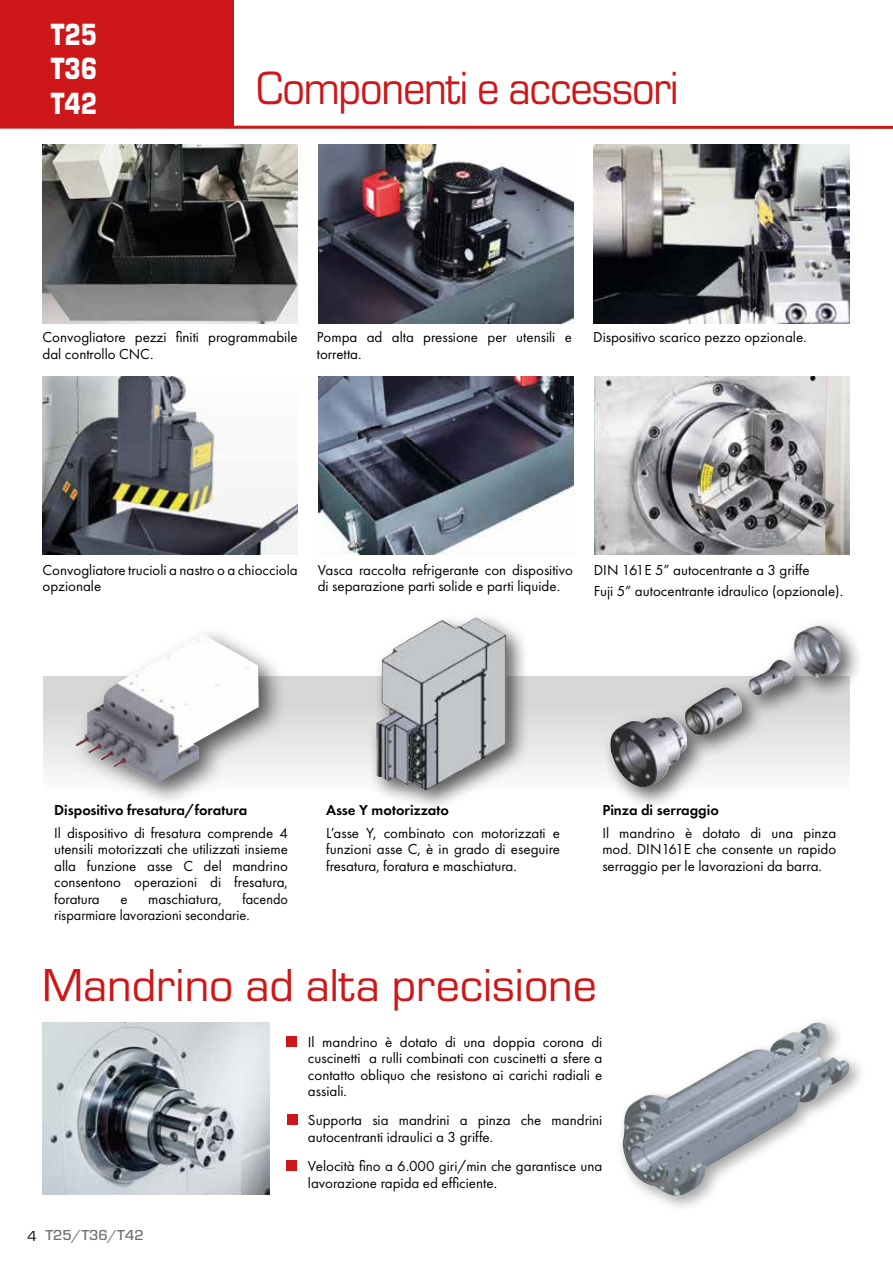
<style>
.page{position:relative;width:893px;height:1263px;background:#fff}
.page>*{position:absolute;margin:0;border:0;box-sizing:border-box;transform-origin:0 0}
.t1{font:48.3px "Eurostile";letter-spacing:-.025em;color:#cd1719;scale:.92 1}
.t2{font:48px "Eurostile";color:#cd1719}
.t3{font:900 31.8px/34.5px "Eurostile";color:#fff;text-align:justify;scale:.8 1}
.t4{font:15px/16.5px "Futura PT";color:#000}
.t5{font:600 15px "Futura PT";color:#000}
.t6{font:15px/16.5px "Futura PT";color:#000;scale:.95 1}
.t7{font:500 15px "Eurostile";color:#706f6f}
.s1{font-weight:400;color:#000}
</style>
<div class="page">
<div style="left:0;top:0;width:234px;height:128px;background:#cd1719"></div>
<hr style="left:0;top:126px;width:893px;height:3px;background:#cd1719">
<img style="left:42px;top:145px;width:255px;height:178px">
<img style="left:42px;top:376px;width:255px;height:179px">
<img style="left:42px;top:1022px;width:227px;height:172px">
<img style="left:318px;top:145px;width:255px;height:178px">
<img style="left:318px;top:376px;width:255px;height:179px">
<img style="left:621px;top:1022px;width:231px;height:177px">
<img style="left:594px;top:376px;width:255px;height:179px">
<img style="left:594px;top:145px;width:255px;height:178px">
<div style="left:43px;top:676px;width:807px;height:114px;background:linear-gradient(to bottom,#d0d0d0,#f9f9f9)"></div>
<div style="left:68px;top:625px;width:218px;height:183px;background:#000;opacity:.63"></div>
<img style="left:75px;top:633px;width:184px;height:151px">
<div style="left:368px;top:610px;width:162px;height:203px;background:#000;opacity:.63"></div>
<img style="left:376px;top:617px;width:130px;height:174px">
<div style="left:602px;top:618px;width:263px;height:192px;background:#000;opacity:.63"></div>
<img style="left:609px;top:626px;width:234px;height:164px">
<div style="left:287px;top:1036px;width:10px;height:11px;background:#cd1719"></div>
<div style="left:287px;top:1114px;width:11px;height:11px;background:#cd1719"></div>
<div style="left:287px;top:1160px;width:10px;height:11px;background:#cd1719"></div>
<h3 class="t3" style="left:51px;top:15px;width:60px">T25<br>T36<br>T42</h3>
<h1 class="t1" style="left:256px;top:56px;width:460px">Componenti e accessori</h1>
<p class="t4" style="left:43px;top:329px;width:257px">Convogliatore pezzi finiti programmabile dal controllo CNC.</p>
<p class="t4" style="left:317px;top:329px;width:257px">Pompa ad alta pressione per utensili e torretta.</p>
<p class="t4" style="left:593px;top:329px;width:215px">Dispositivo scarico pezzo opzionale.</p>
<p class="t4" style="left:43px;top:561px;width:257px">Convogliatore trucioli a nastro o a chiocciola opzionale</p>
<p class="t4" style="left:318px;top:561px;width:257px">Vasca raccolta refrigerante con dispositivo di separazione parti solide e parti liquide.</p>
<p class="t4" style="left:594px;top:559px;width:251px;line-height:20.7px">DIN 161E 5” autocentrante a 3 griffe<br>Fuji 5” autocentrante idraulico (opzionale).</p>
<p class="t5" style="left:54px;top:800px;width:195px">Dispositivo fresatura/foratura</p>
<p class="t4" style="left:54px;top:824px;width:235px;text-align:justify">Il dispositivo di fresatura comprende 4 utensili motorizzati che utilizzati insieme alla funzione asse C del mandrino consentono operazioni di fresatura, foratura</p>
<p class="t6" style="left:54px;top:890px;width:248px;text-indent:188px">facendo risparmiare lavorazioni secondarie.</p>
<p class="t4" style="left:120px;top:890px;width:9px">e</p>
<p class="t4" style="left:148px;top:890px;width:75px">maschiatura,</p>
<p class="t5" style="left:326px;top:800px;width:124px">Asse Y motorizzato</p>
<p class="t4" style="left:326px;top:824px;width:235px;text-align:justify">L’asse Y, combinato con motorizzati e funzioni asse C, è in grado di eseguire fresatura, foratura e maschiatura.</p>
<p class="t5" style="left:602px;top:800px;width:118px">Pinza di serraggio</p>
<p class="t4" style="left:602px;top:824px;width:235px;text-align:justify">Il mandrino è dotato di una pinza mod. DIN161E che consente un rapido serraggio per le lavorazioni da barra.</p>
<h2 class="t2" style="left:42px;top:953px;width:556px">Mandrino ad alta precisione</h2>
<p class="t7" style="left:28px;top:1225px;width:118px"><span class="s1">4</span> T25/T36/T42</p>
<p class="t4" style="left:308px;top:1033px;width:296px;text-align:justify">Il mandrino è dotato di una doppia corona di cuscinetti a rulli combinati con cuscinetti a sfere a contatto obliquo che resistono ai carichi radiali e assiali.</p>
<p class="t4" style="left:308px;top:1112px;width:296px">Supporta sia mandrini a pinza che mandrini autocentranti idraulici a 3 griffe.</p>
<p class="t4" style="left:308px;top:1158px;width:296px">Velocità fino a 6.000 giri/min che garantisce una lavorazione rapida ed efficiente.</p>
</div>
